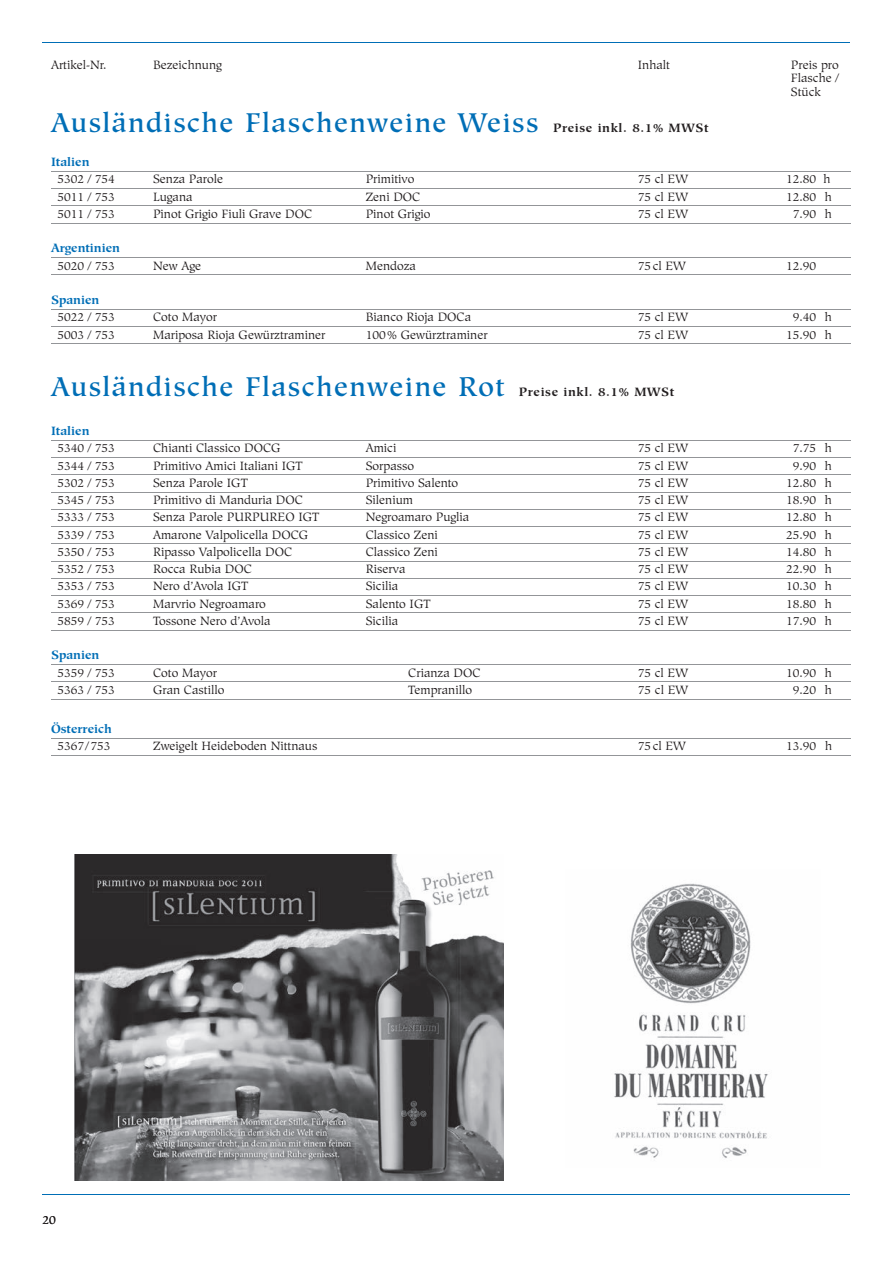
<style>
.page{position:relative;width:893px;height:1263px;background:#fff}
.page>*{position:absolute;margin:0;border:0;box-sizing:border-box;transform-origin:0 0}
.t1{font:500 27px "Hiroshige";letter-spacing:.05em;color:#006eb6}
.t2{font:12px/13.5px "Hiroshige";color:#231f20;text-align:justify}
.t3{font:700 12px "Hiroshige";color:#006eb6}
.t4{font:700 12px "Hiroshige";letter-spacing:.05em;color:#231f20}
</style>
<div class="page">
<img style="left:614px;top:883px;width:154px;height:275px">
<img style="left:75px;top:854px;width:428px;height:326px">
<hr style="left:43px;top:1194px;width:807px;height:1px;background:#006eb6">
<hr style="left:43px;top:42px;width:807px;height:1px;background:#006eb6">
<hr style="left:51px;top:171px;width:799px;height:1px;background:#939598">
<hr style="left:51px;top:188px;width:799px;height:1px;background:#939598">
<hr style="left:51px;top:206px;width:799px;height:1px;background:#939598">
<hr style="left:51px;top:223px;width:799px;height:1px;background:#939598">
<hr style="left:51px;top:257px;width:799px;height:1px;background:#939598">
<hr style="left:51px;top:275px;width:799px;height:1px;background:#939598">
<hr style="left:51px;top:309px;width:799px;height:1px;background:#939598">
<hr style="left:51px;top:326px;width:799px;height:1px;background:#939598">
<hr style="left:51px;top:344px;width:799px;height:1px;background:#939598">
<hr style="left:51px;top:440px;width:799px;height:1px;background:#939598">
<hr style="left:51px;top:457px;width:799px;height:1px;background:#939598">
<hr style="left:51px;top:475px;width:799px;height:1px;background:#939598">
<hr style="left:51px;top:492px;width:799px;height:1px;background:#939598">
<hr style="left:51px;top:509px;width:799px;height:1px;background:#939598">
<hr style="left:51px;top:526px;width:799px;height:1px;background:#939598">
<hr style="left:51px;top:544px;width:799px;height:1px;background:#939598">
<hr style="left:51px;top:561px;width:799px;height:1px;background:#939598">
<hr style="left:51px;top:578px;width:799px;height:1px;background:#939598">
<hr style="left:51px;top:595px;width:799px;height:1px;background:#939598">
<hr style="left:51px;top:613px;width:799px;height:1px;background:#939598">
<hr style="left:51px;top:630px;width:799px;height:1px;background:#939598">
<hr style="left:51px;top:664px;width:799px;height:1px;background:#939598">
<hr style="left:51px;top:682px;width:799px;height:1px;background:#939598">
<hr style="left:51px;top:699px;width:799px;height:1px;background:#939598">
<hr style="left:51px;top:738px;width:799px;height:1px;background:#939598">
<hr style="left:51px;top:755px;width:799px;height:1px;background:#939598">
<p class="t2" style="left:51px;top:58px;width:57px">Artikel-Nr.</p>
<p class="t2" style="left:153px;top:58px;width:70px">Bezeichnung</p>
<p class="t2" style="left:638px;top:58px;width:34px">Inhalt</p>
<p class="t2" style="left:791px;top:58px;width:49px">Preis pro Flasche / Stück</p>
<h1 class="t1" style="left:51px;top:106px;width:489px">Ausländische Flaschenweine Weiss</h1>
<p class="t4" style="left:553px;top:120px;width:157px">Preise inkl. 8.1% MWSt</p>
<p class="t3" style="left:51px;top:155px;width:40px">Italien</p>
<p class="t2" style="left:57px;top:173px;width:59px">5302 / 754</p>
<p class="t2" style="left:153px;top:173px;width:72px">Senza Parole</p>
<p class="t2" style="left:366px;top:173px;width:50px">Primitivo</p>
<p class="t2" style="left:638px;top:173px;width:52px">75 cl EW</p>
<p class="t2" style="left:786px;top:173px;width:46px">12.80 h</p>
<p class="t2" style="left:57px;top:190px;width:59px">5011 / 753</p>
<p class="t2" style="left:153px;top:190px;width:41px">Lugana</p>
<p class="t2" style="left:366px;top:190px;width:56px">Zeni DOC</p>
<p class="t2" style="left:638px;top:190px;width:52px">75 cl EW</p>
<p class="t2" style="left:786px;top:190px;width:47px">12.80 h</p>
<p class="t2" style="left:57px;top:207px;width:59px">5011 / 753</p>
<p class="t2" style="left:153px;top:207px;width:161px">Pinot Grigio Fiuli Grave DOC</p>
<p class="t2" style="left:366px;top:207px;width:66px">Pinot Grigio</p>
<p class="t2" style="left:638px;top:207px;width:52px">75 cl EW</p>
<p class="t2" style="left:793px;top:207px;width:41px">7.90 h</p>
<p class="t3" style="left:51px;top:241px;width:70px">Argentinien</p>
<p class="t2" style="left:57px;top:259px;width:59px">5020 / 753</p>
<p class="t2" style="left:153px;top:259px;width:50px">New Age</p>
<p class="t2" style="left:366px;top:259px;width:52px">Mendoza</p>
<p class="t2" style="left:638px;top:259px;width:50px">75 cl EW</p>
<p class="t2" style="left:786px;top:259px;width:32px">12.90</p>
<p class="t3" style="left:51px;top:293px;width:50px">Spanien</p>
<p class="t2" style="left:57px;top:311px;width:59px">5022 / 753</p>
<p class="t2" style="left:153px;top:311px;width:65px">Coto Mayor</p>
<p class="t2" style="left:366px;top:311px;width:107px">Bianco Rioja DOCa</p>
<p class="t2" style="left:638px;top:311px;width:52px">75 cl EW</p>
<p class="t2" style="left:793px;top:311px;width:41px">9.40 h</p>
<p class="t2" style="left:57px;top:328px;width:59px">5003 / 753</p>
<p class="t2" style="left:153px;top:328px;width:174px">Mariposa Rioja Gewürztraminer</p>
<p class="t2" style="left:366px;top:328px;width:123px">100 % Gewürztraminer</p>
<p class="t2" style="left:638px;top:328px;width:52px">75 cl EW</p>
<p class="t2" style="left:786px;top:328px;width:47px">15.90 h</p>
<h1 class="t1" style="left:51px;top:371px;width:455px">Ausländische Flaschenweine Rot</h1>
<p class="t4" style="left:519px;top:385px;width:157px">Preise inkl. 8.1% MWSt</p>
<p class="t3" style="left:51px;top:424px;width:40px">Italien</p>
<p class="t2" style="left:57px;top:441px;width:59px">5340 / 753</p>
<p class="t2" style="left:153px;top:441px;width:129px">Chianti Classico DOCG</p>
<p class="t2" style="left:366px;top:441px;width:32px">Amici</p>
<p class="t2" style="left:638px;top:441px;width:52px">75 cl EW</p>
<p class="t2" style="left:793px;top:441px;width:41px">7.75 h</p>
<p class="t2" style="left:57px;top:459px;width:59px">5344 / 753</p>
<p class="t2" style="left:153px;top:459px;width:151px">Primitivo Amici Italiani IGT</p>
<p class="t2" style="left:366px;top:459px;width:50px">Sorpasso</p>
<p class="t2" style="left:638px;top:459px;width:52px">75 cl EW</p>
<p class="t2" style="left:793px;top:459px;width:41px">9.90 h</p>
<p class="t2" style="left:57px;top:476px;width:59px">5302 / 753</p>
<p class="t2" style="left:153px;top:476px;width:96px">Senza Parole IGT</p>
<p class="t2" style="left:366px;top:476px;width:94px">Primitivo Salento</p>
<p class="t2" style="left:638px;top:476px;width:52px">75 cl EW</p>
<p class="t2" style="left:786px;top:476px;width:47px">12.80 h</p>
<p class="t2" style="left:57px;top:493px;width:59px">5345 / 753</p>
<p class="t2" style="left:153px;top:493px;width:151px">Primitivo di Manduria DOC</p>
<p class="t2" style="left:366px;top:493px;width:49px">Silenium</p>
<p class="t2" style="left:638px;top:493px;width:52px">75 cl EW</p>
<p class="t2" style="left:786px;top:493px;width:47px">18.90 h</p>
<p class="t2" style="left:57px;top:510px;width:59px">5333 / 753</p>
<p class="t2" style="left:153px;top:510px;width:168px">Senza Parole PURPUREO IGT</p>
<p class="t2" style="left:366px;top:510px;width:105px">Negroamaro Puglia</p>
<p class="t2" style="left:638px;top:510px;width:52px">75 cl EW</p>
<p class="t2" style="left:786px;top:510px;width:47px">12.80 h</p>
<p class="t2" style="left:57px;top:528px;width:59px">5339 / 753</p>
<p class="t2" style="left:153px;top:528px;width:157px">Amarone Valpolicella DOCG</p>
<p class="t2" style="left:366px;top:528px;width:74px">Classico Zeni</p>
<p class="t2" style="left:638px;top:528px;width:52px">75 cl EW</p>
<p class="t2" style="left:786px;top:528px;width:47px">25.90 h</p>
<p class="t2" style="left:57px;top:545px;width:59px">5350 / 753</p>
<p class="t2" style="left:153px;top:545px;width:141px">Ripasso Valpolicella DOC</p>
<p class="t2" style="left:366px;top:545px;width:74px">Classico Zeni</p>
<p class="t2" style="left:638px;top:545px;width:52px">75 cl EW</p>
<p class="t2" style="left:786px;top:545px;width:47px">14.80 h</p>
<p class="t2" style="left:57px;top:562px;width:59px">5352 / 753</p>
<p class="t2" style="left:153px;top:562px;width:100px">Rocca Rubia DOC</p>
<p class="t2" style="left:366px;top:562px;width:41px">Riserva</p>
<p class="t2" style="left:638px;top:562px;width:52px">75 cl EW</p>
<p class="t2" style="left:786px;top:562px;width:47px">22.90 h</p>
<p class="t2" style="left:57px;top:579px;width:59px">5353 / 753</p>
<p class="t2" style="left:153px;top:579px;width:97px">Nero d’Avola IGT</p>
<p class="t2" style="left:366px;top:579px;width:34px">Sicilia</p>
<p class="t2" style="left:638px;top:579px;width:52px">75 cl EW</p>
<p class="t2" style="left:786px;top:579px;width:47px">10.30 h</p>
<p class="t2" style="left:57px;top:597px;width:59px">5369 / 753</p>
<p class="t2" style="left:153px;top:597px;width:114px">Marvrio Negroamaro</p>
<p class="t2" style="left:366px;top:597px;width:66px">Salento IGT</p>
<p class="t2" style="left:638px;top:597px;width:52px">75 cl EW</p>
<p class="t2" style="left:786px;top:597px;width:47px">18.80 h</p>
<p class="t2" style="left:57px;top:614px;width:59px">5859 / 753</p>
<p class="t2" style="left:153px;top:614px;width:119px">Tossone Nero d’Avola</p>
<p class="t2" style="left:366px;top:614px;width:34px">Sicilia</p>
<p class="t2" style="left:638px;top:614px;width:52px">75 cl EW</p>
<p class="t2" style="left:786px;top:614px;width:47px">17.90 h</p>
<p class="t3" style="left:51px;top:648px;width:50px">Spanien</p>
<p class="t2" style="left:57px;top:666px;width:59px">5359 / 753</p>
<p class="t2" style="left:153px;top:666px;width:65px">Coto Mayor</p>
<p class="t2" style="left:408px;top:666px;width:74px">Crianza DOC</p>
<p class="t2" style="left:638px;top:666px;width:52px">75 cl EW</p>
<p class="t2" style="left:786px;top:666px;width:47px">10.90 h</p>
<p class="t2" style="left:57px;top:683px;width:59px">5363 / 753</p>
<p class="t2" style="left:153px;top:683px;width:73px">Gran Castillo</p>
<p class="t2" style="left:408px;top:683px;width:65px">Tempranillo</p>
<p class="t2" style="left:638px;top:683px;width:52px">75 cl EW</p>
<p class="t2" style="left:793px;top:683px;width:41px">9.20 h</p>
<p class="t3" style="left:51px;top:721px;width:62px">Österreich</p>
<p class="t2" style="left:57px;top:739px;width:55px">5367 / 753</p>
<p class="t2" style="left:153px;top:739px;width:166px">Zweigelt Heideboden Nittnaus</p>
<p class="t2" style="left:638px;top:739px;width:50px">75 cl EW</p>
<p class="t2" style="left:786px;top:739px;width:47px">13.90 h</p>
<p class="t2" style="left:43px;top:1214px;width:15px">20</p>
</div>
